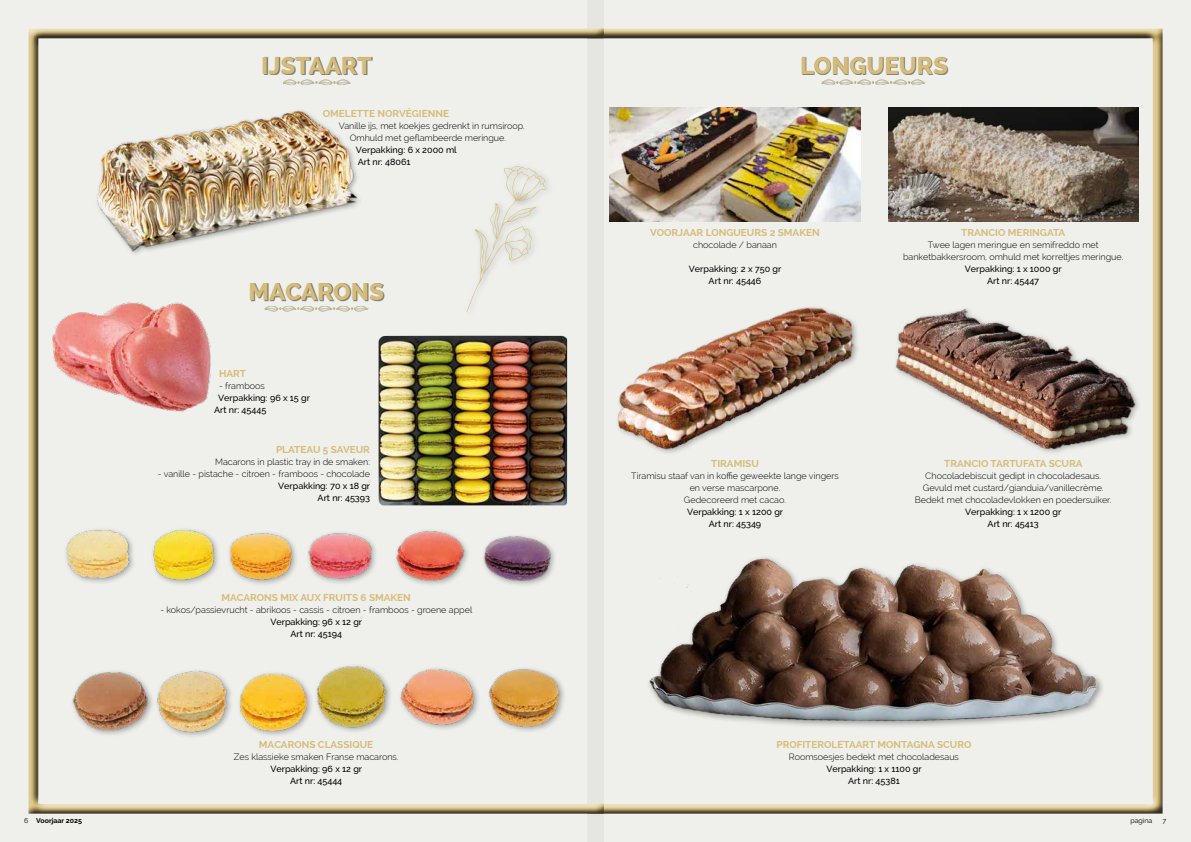
<style>
.page{position:relative;width:1191px;height:842px;background:#fff}
.page>*{position:absolute;margin:0;border:0;box-sizing:border-box;transform-origin:0 0}
.t1{font:800 24px "Raleway";color:#d6bc78}
.t2{font:700 10px "Raleway";color:#d6bc78}
.t3{font:300 9px/12px "Raleway";color:#000;text-align:center}
.t4{font:500 9px/12px "Raleway";color:#000;text-align:center}
.t5{font:700 7px "Raleway";color:#000}
.t6{font:7px "Raleway";color:#000}
.s1{font-weight:400}
</style>
<div class="page">
<div style="left:587px;top:0;width:604px;height:842px;background:#eff0ec"></div>
<div style="left:586px;top:28px;width:576px;height:786px;background:#000;opacity:.75"></div>
<div style="left:0;top:0;width:604px;height:842px;background:#eff0ec"></div>
<div style="left:28px;top:28px;width:577px;height:786px;background:#000;opacity:.75"></div>
<div style="left:263px;top:57px;width:110px;height:18px;background:#000;opacity:.5"></div>
<div style="left:95px;top:108px;width:271px;height:150px;background:#eff0ec"></div>
<img style="left:94px;top:108px;width:266px;height:144px">
<img style="left:378px;top:336px;width:189px;height:169px">
<img style="left:51px;top:298px;width:164px;height:118px">
<div style="left:63px;top:526px;width:494px;height:62px;background:#eff0ec"></div>
<img style="left:64px;top:525px;width:490px;height:60px">
<div style="left:70px;top:663px;width:496px;height:76px;background:#000;opacity:.35"></div>
<img style="left:71px;top:662px;width:490px;height:71px">
<div style="left:250px;top:283px;width:135px;height:18px;background:#000;opacity:.5"></div>
<div style="left:264px;top:306px;width:104px;height:5px;background:#000;opacity:.5"></div>
<svg style="left:264px;top:306px;width:103px;height:5px"></svg>
<div style="left:463px;top:162px;width:91px;height:157px;background:#eff0ec"></div>
<svg style="left:466px;top:166px;width:82px;height:146px"></svg>
<div style="left:283px;top:79px;width:67px;height:6px;background:#000;opacity:.5"></div>
<svg style="left:283px;top:79px;width:67px;height:5px"></svg>
<div style="left:802px;top:57px;width:147px;height:18px;background:#000;opacity:.5"></div>
<img style="left:888px;top:108px;width:250px;height:113px">
<img style="left:609px;top:108px;width:251px;height:113px">
<div style="left:893px;top:305px;width:248px;height:151px;background:#eff0ec"></div>
<img style="left:895px;top:308px;width:243px;height:144px">
<div style="left:615px;top:305px;width:245px;height:151px;background:#eff0ec"></div>
<img style="left:614px;top:306px;width:242px;height:146px">
<img style="left:638px;top:547px;width:471px;height:186px">
<div style="left:821px;top:79px;width:104px;height:6px;background:#000;opacity:.5"></div>
<svg style="left:821px;top:79px;width:103px;height:5px"></svg>
<h1 class="t1" style="left:261px;top:52px;width:112px">IJSTAART</h1>
<p class="t2" style="left:323px;top:108px;width:128px">OMELETTE NORVÉGIENNE</p>
<p class="t3" style="left:350px;top:120px;width:177px;text-align:left;text-indent:-11px">Vanille ijs, met koekjes gedrenkt in rumsiroop.<br>Omhuld met geflambeerde meringue.</p>
<p class="t4" style="left:356px;top:144px;width:103px;text-align:left">Verpakking: 6 x 2000 ml<br>Art nr: 48061</p>
<h1 class="t1" style="left:248px;top:278px;width:137px">MACARONS</h1>
<p class="t2" style="left:219px;top:367px;width:28px">HART</p>
<p class="t3" style="left:219px;top:379px;width:47px">- framboos</p>
<p class="t4" style="left:214px;top:391px;width:97px;text-align:left;text-indent:4px">Verpakking: 96 x 15 gr<br>Art nr: 45445</p>
<p class="t2" style="left:276px;top:443px;width:95px">PLATEAU 5 SAVEUR</p>
<p class="t3" style="left:215px;top:455px;width:156px">Macarons in plastic tray in de smaken:</p>
<p class="t3" style="left:158px;top:467px;width:214px">- vanille - pistache - citroen - framboos - chocolade</p>
<p class="t4" style="left:278px;top:479px;width:94px;text-align:right">Verpakking: 70 x 18 gr<br>Art nr: 45393</p>
<p class="t2" style="left:221px;top:591px;width:191px">MACARONS MIX AUX FRUITS 6 SMAKEN</p>
<p class="t3" style="left:160px;top:603px;width:313px">- kokos/passievrucht - abrikoos - cassis - citroen - framboos - groene appel</p>
<p class="t4" style="left:270px;top:615px;width:93px">Verpakking: 96 x 12 gr<br>Art nr: 45194</p>
<p class="t2" style="left:259px;top:739px;width:116px">MACARONS CLASSIQUE</p>
<p class="t3" style="left:234px;top:751px;width:166px">Zes klassieke smaken Franse macarons.</p>
<p class="t4" style="left:270px;top:763px;width:93px">Verpakking: 96 x 12 gr<br>Art nr: 45444</p>
<h1 class="t1" style="left:800px;top:52px;width:149px">LONGUEURS</h1>
<p class="t2" style="left:650px;top:227px;width:171px">VOORJAAR LONGUEURS 2 SMAKEN</p>
<p class="t3" style="left:693px;top:239px;width:85px">chocolade / banaan</p>
<p class="t4" style="left:689px;top:263px;width:94px">Verpakking: 2 x 750 gr<br>Art nr: 45446</p>
<p class="t2" style="left:961px;top:227px;width:106px">TRANCIO MERINGATA</p>
<p class="t3" style="left:903px;top:239px;width:222px">Twee lagen meringue en semifreddo met banketbakkersroom, omhuld met korreltjes meringue.</p>
<p class="t4" style="left:965px;top:263px;width:98px">Verpakking: 1 x 1000 gr<br>Art nr: 45447</p>
<p class="t2" style="left:711px;top:458px;width:49px">TIRAMISU</p>
<p class="t3" style="left:631px;top:470px;width:209px">Tiramisu staaf van in koffie geweekte lange vingers en verse mascarpone.<br>Gedecoreerd met cacao.</p>
<p class="t4" style="left:687px;top:506px;width:98px">Verpakking: 1 x 1200 gr<br>Art nr: 45349</p>
<p class="t2" style="left:944px;top:458px;width:140px">TRANCIO TARTUFATA SCURA</p>
<p class="t3" style="left:915px;top:470px;width:198px">Chocoladebiscuit gedipt in chocoladesaus.<br>Gevuld met custard/gianduia/vanillecrème.<br>Bedekt met chocoladevlokken en poedersuiker.</p>
<p class="t4" style="left:965px;top:506px;width:98px">Verpakking: 1 x 1200 gr<br>Art nr: 45413</p>
<p class="t2" style="left:776px;top:739px;width:196px">PROFITEROLETAART MONTAGNA SCURO</p>
<p class="t3" style="left:789px;top:751px;width:171px">Roomsoesjes bedekt met chocoladesaus</p>
<p class="t4" style="left:826px;top:763px;width:97px">Verpakking: 1 x 1100 gr<br>Art nr: 45381</p>
<p class="t5" style="left:24px;top:816px;width:59px"><span class="s1">6</span> Voorjaar 2025</p>
<p class="t6" style="left:1130px;top:816px;width:23px">pagina</p>
<p class="t6" style="left:1162px;top:816px;width:5px">7</p>
</div>
